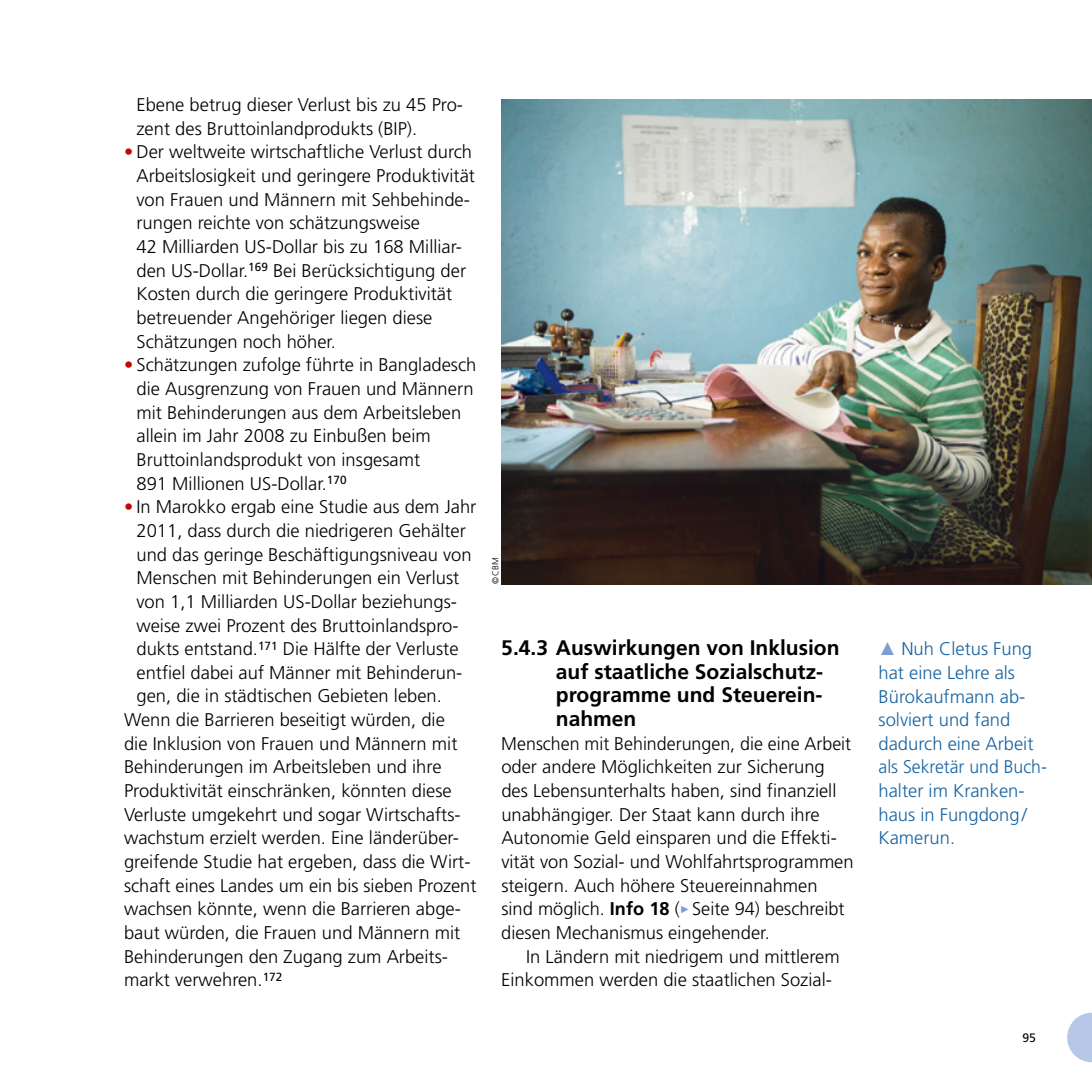
<style>
.page{position:relative;width:1092px;height:1092px;background:#fff}
.page>*{position:absolute;margin:0;border:0;box-sizing:border-box;transform-origin:0 0}
.t1{font:700 21px/23.6px "Frutiger";color:#000}
.cbm_Menge_stumpf{font:300 18.38px/23.6px "Frutiger LT";color:#000}
.cbm_BU{font:300 18.38px/23.6px "Frutiger";color:#1763a0}
.cbm_Menge_Eingezogen{font:300 18.38px/23.6px "Frutiger LT";color:#000}
.t2{font:12.25px "Frutiger";color:#000}
.CBM_Foto_Copyrights{font:300 8.75px "Frutiger";color:#000}
.s1{color:#bf0707}
.s2{font-weight:700}
.s3{font-family:"Times New Roman";font-weight:400;font-size:10.5px;color:#7b9ed3}
.s4{font-family:"Times New Roman";font-weight:400;color:#7b9ed3}
</style>
<div class="page">
<svg style="left:1067px;top:1012px;width:24px;height:50px"></svg>
<img style="left:501px;top:99px;width:590px;height:485px">
<p class="cbm_Menge_stumpf" style="left:136px;top:93px;width:328px">Ebene betrug dieser Verlust bis zu 45 Pro&shy;zent des Bruttoinlandprodukts (BIP).</p>
<p class="cbm_Menge_stumpf" style="left:136px;top:140px;width:340px;text-indent:-12px"><span class="s1">•</span> Der weltweite wirtschaftliche Verlust durch Arbeitslosigkeit und geringere Produktivität von Frauen und Männern mit Sehbehinde&shy;rungen reichte von schätzungsweise<br>42 Milliarden US-Dollar bis zu 168 Milliar&shy;den US-Dollar.<sup>169</sup> Bei Berücksichtigung der Kosten durch die geringere Produktivität betreuender Angehöriger liegen diese Schätzungen noch höher.</p>
<p class="cbm_Menge_stumpf" style="left:136px;top:353px;width:341px;text-indent:-12px"><span class="s1">•</span> Schätzungen zufolge führte in Bangladesch die Ausgrenzung von Frauen und Männern mit Behinderungen aus dem Arbeitsleben allein im Jahr 2008 zu Einbußen beim Bruttoinlandsprodukt von insgesamt<br>891 Millionen US-Dollar.<sup>170</sup></p>
<p class="cbm_Menge_stumpf" style="left:136px;top:495px;width:341px;text-indent:-12px"><span class="s1">•</span> In Marokko ergab eine Studie aus dem Jahr 2011, dass durch die niedrigeren Gehälter und das geringe Beschäftigungsniveau von Menschen mit Behinderungen ein Verlust von 1,1 Milliarden US-Dollar beziehungs&shy;weise zwei Prozent des Bruttoinlandspro&shy;dukts entstand.<sup>171</sup> Die Hälfte der Verluste entfiel dabei auf Männer mit Behinderun&shy;gen, die in städtischen Gebieten leben.</p>
<p class="cbm_Menge_stumpf" style="left:124px;top:708px;width:354px">Wenn die Barrieren beseitigt würden, die<br>die Inklusion von Frauen und Männern mit Behinderungen im Arbeitsleben und ihre Produktivität einschränken, könnten diese Verluste umgekehrt und sogar Wirtschafts&shy;wachstum erzielt werden. Eine länderüber&shy;greifende Studie hat ergeben, dass die Wirt&shy;schaft eines Landes um ein bis sieben Prozent wachsen könnte, wenn die Barrieren abge&shy;baut würden, die Frauen und Männern mit Behinderungen den Zugang zum Arbeits&shy;markt verwehren.<sup>172</sup></p>
<p class="CBM_Foto_Copyrights" style="left:490px;top:584px;width:28px;rotate:-90deg">© CBM</p>
<h4 class="t1" style="left:556px;top:635px;width:285px;text-indent:-55px">5.4.3 Auswirkungen von Inklusion auf staatliche Sozialschutz&shy;programme und Steuerein&shy;nahmen</h4>
<p class="cbm_Menge_stumpf" style="left:501px;top:731px;width:354px">Menschen mit Behinderungen, die eine Arbeit oder andere Möglichkeiten zur Sicherung des Lebensunterhalts haben, sind finanziell unabhängiger. Der Staat kann durch ihre Autonomie Geld einsparen und die Effekti&shy;vität von Sozial- und Wohlfahrtsprogrammen steigern. Auch höhere Steuereinnahmen sind möglich. <span class="s2">Info 18</span> (<span class="s3">►</span> Seite 94) beschreibt diesen Mechanismus eingehender.</p>
<p class="cbm_Menge_Eingezogen" style="left:501px;top:944px;width:340px;text-indent:25px">In Ländern mit niedrigem und mittlerem<br>Einkommen werden die staatlichen Sozial-</p>
<p class="cbm_BU" style="left:878px;top:637px;width:170px"><span class="s4">▲</span> Nuh Cletus Fung hat eine Lehre als<br>Bürokaufmann ab&shy;solviert und fand dadurch eine Arbeit als Sekretär und Buch&shy;halter im Kranken&shy;haus in Fungdong/<br>Kamerun.</p>
<p class="t2" style="left:1022px;top:1030px;width:15px">95</p>
</div>
